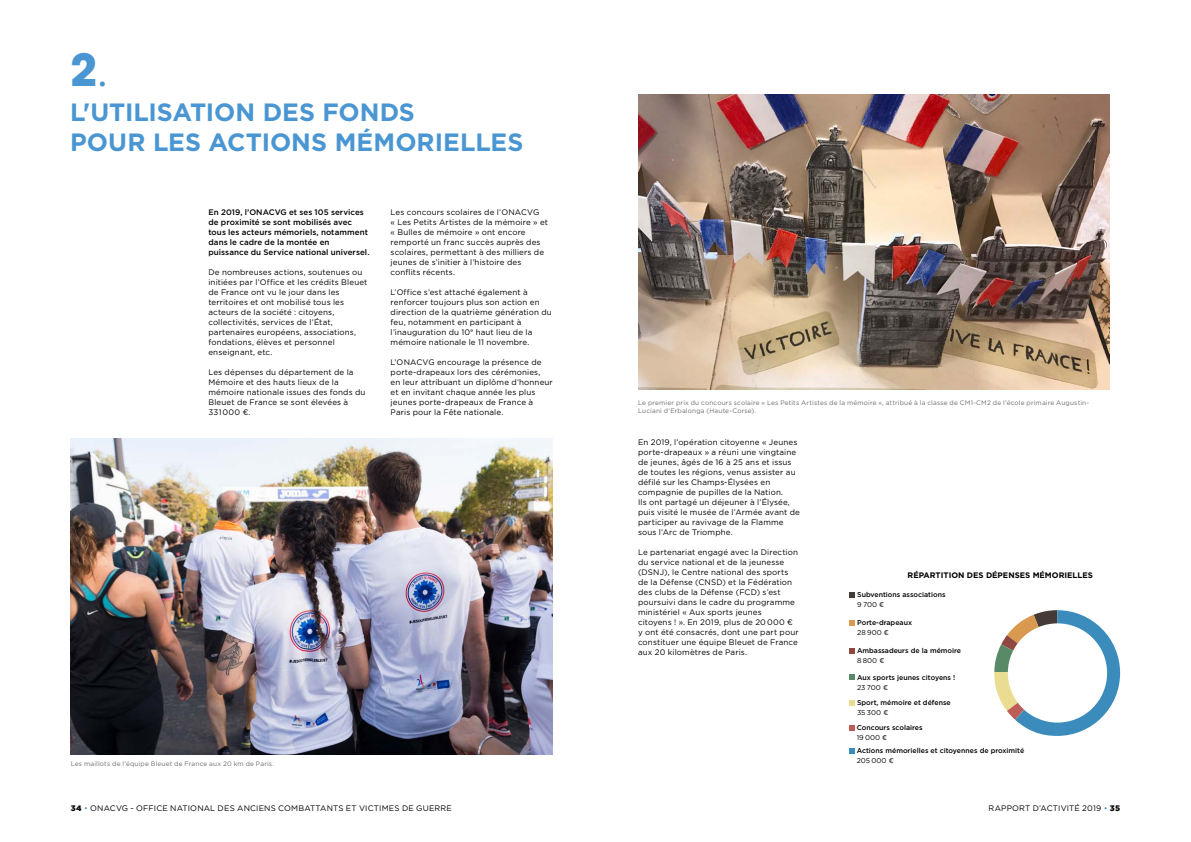
<style>
.page{position:relative;width:1191px;height:842px;background:#fff}
.page>*{position:absolute;margin:0;border:0;box-sizing:border-box;transform-origin:0 0}
.t1{font:700 44px "ITC Avant Garde Std";color:#4a96d2}
.t2{font:700 25px/30px "Gotham";color:#4a96d2}
.t3{font:8px/10px "Gotham";letter-spacing:.015em;color:#000}
.t4{font:500 8px/10px "Gotham";letter-spacing:.01em;color:#000}
.t5{font:700 8px "Gotham";color:#000}
.t6{font:500 7px "Gotham";color:#000}
.t7{font:7px "Gotham";color:#000}
.t8{font:6.5px/7.5px "Gotham";letter-spacing:.025em;color:#706f6f}
.s1{font-family:"Minion Pro";font-weight:400}
.s2{font-weight:900}
.s3{color:#4a96d2}
</style>
<div class="page">
<svg style="left:994px;top:610px;width:126px;height:126px"></svg>
<div style="left:1007px;top:623px;width:100px;height:100px;background:#fff;border-radius:50%"></div>
<svg style="left:849px;top:592px;width:6px;height:5px"></svg>
<svg style="left:849px;top:700px;width:5px;height:6px"></svg>
<svg style="left:849px;top:725px;width:5px;height:6px"></svg>
<svg style="left:849px;top:748px;width:5px;height:6px"></svg>
<svg style="left:849px;top:648px;width:5px;height:5px"></svg>
<svg style="left:849px;top:620px;width:6px;height:6px"></svg>
<svg style="left:849px;top:674px;width:5px;height:5px"></svg>
<img style="left:638px;top:95px;width:471px;height:294px">
<img style="left:71px;top:438px;width:481px;height:316px">
<h1 class="t1" style="left:70px;top:42px;width:39px">2<span class="s1">.</span></h1>
<h2 class="t2" style="left:70px;top:97px;width:455px">L'UTILISATION DES FONDS<br>POUR LES ACTIONS MÉMORIELLES</h2>
<p class="t4" style="left:208px;top:207px;width:163px">En 2019, l’ONACVG et ses 105 services de proximité se sont mobilisés avec tous les acteurs mémoriels, notamment dans le cadre de la montée en puissance du Service national universel.</p>
<p class="t3" style="left:208px;top:267px;width:160px">De nombreuses actions, soutenues ou initiées par l’Office et les crédits Bleuet de France ont vu le jour dans les territoires et ont mobilisé tous les acteurs de la société : citoyens, collectivités, services de l’État, partenaires européens, associations, fondations, élèves et personnel enseignant, etc.</p>
<p class="t3" style="left:208px;top:367px;width:159px">Les dépenses du département de la<br>Mémoire et des hauts lieux de la mémoire nationale issues des fonds du<br>Bleuet de France se sont élevées à<br>331 000 €.</p>
<p class="t3" style="left:390px;top:207px;width:159px">Les concours scolaires de l’ONACVG<br>« Les Petits Artistes de la mémoire » et « Bulles de mémoire » ont encore remporté un franc succès auprès des scolaires, permettant à des milliers de jeunes de s’initier à l’histoire des conflits récents.</p>
<p class="t3" style="left:390px;top:287px;width:163px">L’Office s’est attaché également à renforcer toujours plus son action en direction de la quatrième génération du feu, notamment en participant à l’inauguration du 10<sup>e</sup> haut lieu de la mémoire nationale le 11 novembre.</p>
<p class="t3" style="left:390px;top:357px;width:164px">L’ONACVG encourage la présence de porte-drapeaux lors des cérémonies,<br>en leur attribuant un diplôme d’honneur et en invitant chaque année les plus jeunes porte-drapeaux de France à Paris pour la Fête nationale.</p>
<p class="t8" style="left:71px;top:760px;width:205px">Les maillots de l'équipe Bleuet de France aux 20 km de Paris.</p>
<p class="t8" style="left:638px;top:399px;width:452px">Le premier prix du concours scolaire « Les Petits Artistes de la mémoire », attribué à la classe de CM1-CM2 de l'école primaire Augustin-<br>Luciani d'Erbalonga (Haute-Corse).</p>
<p class="t3" style="left:638px;top:437px;width:163px">En 2019, l’opération citoyenne « Jeunes porte-drapeaux » a réuni une vingtaine de jeunes, âgés de 16 à 25 ans et issus de toutes les régions, venus assister au défilé sur les Champs-Élysées en compagnie de pupilles de la Nation.<br>Ils ont partagé un déjeuner à l’Élysée, puis visité le musée de l’Armée avant de participer au ravivage de la Flamme sous l’Arc de Triomphe.</p>
<p class="t3" style="left:638px;top:547px;width:162px">Le partenariat engagé avec la Direction du service national et de la jeunesse (DSNJ), le Centre national des sports de la Défense (CNSD) et la Fédération des clubs de la Défense (FCD) s’est poursuivi dans le cadre du programme ministériel « Aux sports jeunes<br>citoyens ! ». En 2019, plus de 20 000 € y ont été consacrés, dont une part pour constituer une équipe Bleuet de France aux 20 kilomètres de Paris.</p>
<p class="t5" style="left:907px;top:570px;width:187px">RÉPARTITION DES DÉPENSES MÉMORIELLES</p>
<p class="t6" style="left:857px;top:590px;width:90px">Subventions associations</p>
<p class="t7" style="left:857px;top:600px;width:29px">9 700 €</p>
<p class="t6" style="left:857px;top:618px;width:56px">Porte-drapeaux</p>
<p class="t7" style="left:857px;top:628px;width:33px">28 900 €</p>
<p class="t6" style="left:857px;top:672px;width:100px">Aux sports jeunes citoyens !</p>
<p class="t7" style="left:857px;top:682px;width:33px">23 700 €</p>
<p class="t6" style="left:857px;top:645px;width:106px">Ambassadeurs de la mémoire</p>
<p class="t7" style="left:857px;top:655px;width:29px">8 800 €</p>
<p class="t6" style="left:857px;top:698px;width:95px">Sport, mémoire et défense</p>
<p class="t7" style="left:857px;top:708px;width:33px">35 300 €</p>
<p class="t6" style="left:856px;top:723px;width:67px">Concours scolaires</p>
<p class="t7" style="left:856px;top:733px;width:32px">19 000 €</p>
<p class="t6" style="left:856px;top:746px;width:169px">Actions mémorielles et citoyennes de proximité</p>
<p class="t7" style="left:856px;top:756px;width:39px">205 000 €</p>
<p class="t3" style="left:71px;top:803px;width:382px"><span class="s2">34</span> <span class="s3">•</span> ONACVG - OFFICE NATIONAL DES ANCIENS COMBATTANTS ET VICTIMES DE GUERRE</p>
<p class="t3" style="left:988px;top:803px;width:133px">RAPPORT D’ACTIVITÉ 2019 <span class="s3">•</span> <span class="s2">35</span></p>
</div>
